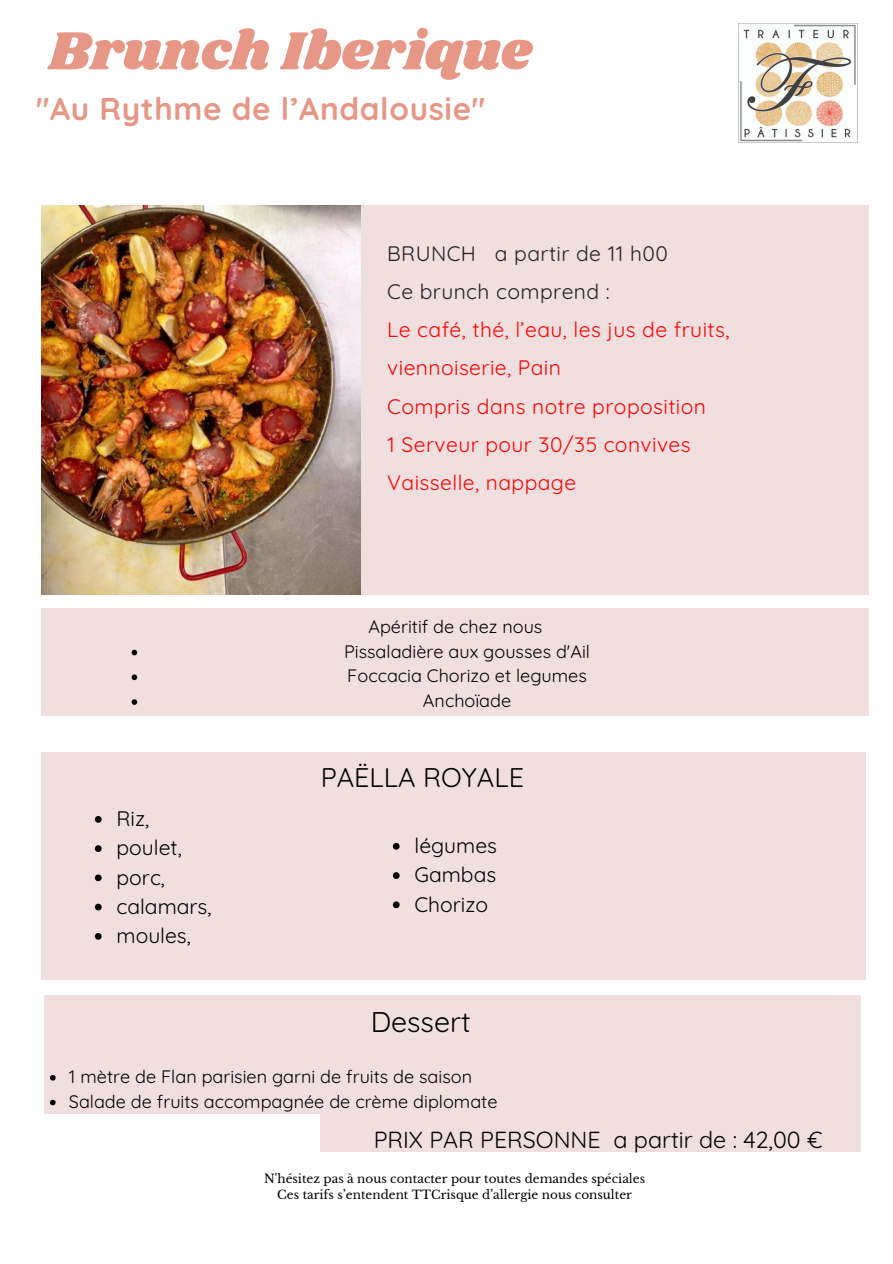
<style>
.page{position:relative;width:893px;height:1264px;background:#fff}
.page>*{position:absolute;margin:0;border:0;box-sizing:border-box;transform-origin:0 0}
.t1{font:55.5px "Shrikhand";color:#e69786}
.t2{font:700 31.5px "Quicksand";letter-spacing:.02em;color:#e69786}
.t3{font:28.5px "Quicksand";color:#000}
.t4{font:27px "Quicksand";color:#000}
.t5{font:23.25px "Quicksand";color:#000}
.t6{font:21px/38.2px "Quicksand";letter-spacing:.02em;color:#f80606}
.t7{font:21px "Quicksand";color:#000}
.t8{font:21px "Quicksand";letter-spacing:.02em;color:#222}
.t9{font:18px "Quicksand";color:#000}
.t10{font:12px "Libre Baskerville";color:#000}
</style>
<div class="page">
<div style="left:63px;top:205px;width:806px;height:389px;background:#f1dede"></div>
<img style="left:42px;top:205px;width:319px;height:389px">
<img style="left:738px;top:23px;width:119px;height:119px">
<div style="left:42px;top:752px;width:823px;height:227px;background:#f1dede"></div>
<svg style="left:95px;top:816px;width:7px;height:6px"></svg>
<svg style="left:95px;top:845px;width:7px;height:7px"></svg>
<svg style="left:95px;top:874px;width:7px;height:7px"></svg>
<svg style="left:95px;top:903px;width:7px;height:7px"></svg>
<svg style="left:95px;top:933px;width:7px;height:6px"></svg>
<div style="left:44px;top:995px;width:816px;height:118px;background:#f1dede"></div>
<div style="left:320px;top:1033px;width:540px;height:118px;background:#f1dede"></div>
<svg style="left:50px;top:1075px;width:6px;height:5px"></svg>
<svg style="left:50px;top:1099px;width:6px;height:6px"></svg>
<svg style="left:393px;top:843px;width:6px;height:6px"></svg>
<svg style="left:393px;top:872px;width:6px;height:7px"></svg>
<svg style="left:393px;top:901px;width:6px;height:7px"></svg>
<div style="left:42px;top:608px;width:827px;height:107px;background:#f1dede"></div>
<svg style="left:132px;top:649px;width:5px;height:6px"></svg>
<svg style="left:132px;top:674px;width:5px;height:6px"></svg>
<svg style="left:132px;top:699px;width:5px;height:6px"></svg>
<p class="t1" style="left:49px;top:12px;width:484px">Brunch Iberique</p>
<p class="t2" style="left:36px;top:88px;width:451px">"Au Rythme de l’Andalousie"</p>
<p class="t8" style="left:387px;top:240px;width:282px">BRUNCH a partir de 11 h00</p>
<p class="t8" style="left:387px;top:278px;width:224px">Ce brunch comprend :</p>
<p class="t6" style="left:387px;top:310px;width:343px">Le café, thé, l’eau, les jus de fruits, viennoiserie, Pain</p>
<p class="t6" style="left:387px;top:387px;width:320px">Compris dans notre proposition</p>
<p class="t6" style="left:387px;top:425px;width:305px">1 Serveur pour 30/35 convives</p>
<p class="t6" style="left:387px;top:463px;width:190px">Vaisselle, nappage</p>
<p class="t9" style="left:368px;top:615px;width:175px">Apéritif de chez nous</p>
<p class="t9" style="left:344px;top:639px;width:247px">Pissaladière aux gousses d'Ail</p>
<p class="t9" style="left:347px;top:664px;width:241px">Foccacia Chorizo et legumes</p>
<p class="t9" style="left:423px;top:689px;width:90px">Anchoïade</p>
<p class="t7" style="left:116px;top:805px;width:34px">Riz,</p>
<p class="t7" style="left:116px;top:834px;width:67px">poulet,</p>
<p class="t7" style="left:116px;top:863px;width:50px">porc,</p>
<p class="t7" style="left:116px;top:892px;width:96px">calamars,</p>
<p class="t7" style="left:116px;top:922px;width:76px">moules,</p>
<p class="t4" style="left:320px;top:759px;width:205px">PAËLLA ROYALE</p>
<p class="t7" style="left:414px;top:832px;width:84px">légumes</p>
<p class="t7" style="left:414px;top:861px;width:83px">Gambas</p>
<p class="t7" style="left:414px;top:890px;width:75px">Chorizo</p>
<p class="t3" style="left:370px;top:1003px;width:101px">Dessert</p>
<p class="t9" style="left:69px;top:1064px;width:404px">1 mètre de Flan parisien garni de fruits de saison</p>
<p class="t9" style="left:69px;top:1089px;width:430px">Salade de fruits accompagnée de crème diplomate</p>
<p class="t5" style="left:373px;top:1124px;width:450px">PRIX PAR PERSONNE a partir de : 42,00 €</p>
<p class="t10" style="left:264px;top:1171px;width:382px">N'hésitez pas à nous contacter pour toutes demandes spéciales</p>
<p class="t10" style="left:277px;top:1187px;width:356px">Ces tarifs s’entendent TTCrisque d’allergie nous consulter</p>
</div>
